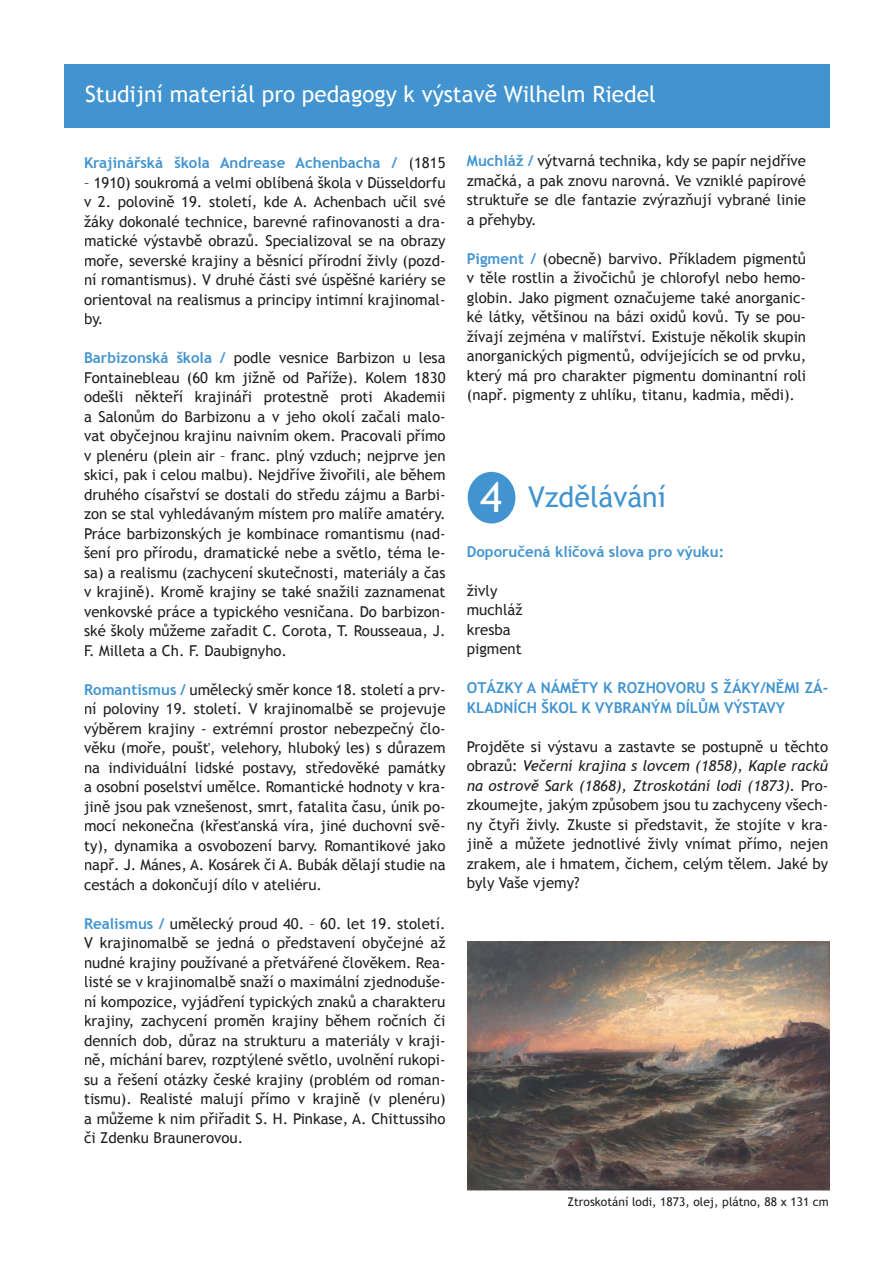
<style>
.page{position:relative;width:893px;height:1263px;background:#fff}
.page>*{position:absolute;margin:0;border:0;box-sizing:border-box;transform-origin:0 0}
.t1{font:28.5px "Trebuchet MS";color:#4194d0}
.t2{font:22.5px "Trebuchet MS";color:#fff}
.t3{font:15px/19.5px "Trebuchet MS";color:#231f20;text-align:justify}
.t4{font:700 15px/19.5px "Trebuchet MS";color:#4194d0}
.t5{font:12px "Trebuchet MS";color:#231f20}
.s1{font-weight:400;color:#231f20}
.s2{font-weight:700;color:#4194d0}
.s3{font-size:42px;color:#fff}
.s4{font-style:italic}
</style>
<div class="page">
<div style="left:64px;top:64px;width:765px;height:64px;background:#4194d0"></div>
<div style="left:468px;top:472px;width:47px;height:51px;background:#4194d0;border-radius:50%"></div>
<img style="left:468px;top:941px;width:361px;height:249px">
<h2 class="t2" style="left:85px;top:81px;width:572px">Studijní materiál pro pedagogy k výstavě Wilhelm Riedel</h2>
<p class="t4" style="left:84px;top:153px;width:363px">Krajinářská škola Andrease Achenbacha / <span class="s1">(1815</span></p>
<p class="t3" style="left:84px;top:173px;width:363px">– 1910) soukromá a velmi oblíbená škola v Düsseldorfu v 2. polovině 19. století, kde A. Achenbach učil své žáky dokonalé technice, barevné rafinovanosti a dra&shy;matické výstavbě obrazů. Specializoval se na obrazy moře, severské krajiny a běsnící přírodní živly (pozd&shy;ní romantismus). V druhé části své úspěšné kariéry se orientoval na realismus a principy intimní krajinomal&shy;by.</p>
<p class="t3" style="left:84px;top:348px;width:363px"><span class="s2">Barbizonská škola /</span> podle vesnice Barbizon u lesa Fontainebleau (60 km jižně od Paříže). Kolem 1830 odešli někteří krajináři protestně proti Akademii a Salonům do Barbizonu a v jeho okolí začali malo&shy;vat obyčejnou krajinu naivním okem. Pracovali přímo v plenéru (plein air – franc. plný vzduch; nejprve jen skici, pak i celou malbu). Nejdříve živořili, ale během druhého císařství se dostali do středu zájmu a Barbi&shy;zon se stal vyhledávaným místem pro malíře amatéry.<br>Práce barbizonských je kombinace romantismu (nad&shy;šení pro přírodu, dramatické nebe a světlo, téma le&shy;sa) a realismu (zachycení skutečnosti, materiály a čas v krajině). Kromě krajiny se také snažili zaznamenat venkovské práce a typického vesničana. Do barbizon&shy;ské školy můžeme zařadit C. Corota, T. Rousseaua, J.<br>F. Milleta a Ch. F. Daubignyho.</p>
<p class="t3" style="left:84px;top:680px;width:363px"><span class="s2">Romantismus /</span> umělecký směr konce 18. století a prv&shy;ní poloviny 19. století. V krajinomalbě se projevuje výběrem krajiny - extrémní prostor nebezpečný člo&shy;věku (moře, poušť, velehory, hluboký les) s důrazem na individuální lidské postavy, středověké památky a osobní poselství umělce. Romantické hodnoty v kra&shy;jině jsou pak vznešenost, smrt, fatalita času, únik po&shy;mocí nekonečna (křesťanská víra, jiné duchovní svě&shy;ty), dynamika a osvobození barvy. Romantikové jako např. J. Mánes, A. Kosárek či A. Bubák dělají studie na cestách a dokončují dílo v ateliéru.</p>
<p class="t3" style="left:84px;top:914px;width:363px"><span class="s2">Realismus /</span> umělecký proud 40. – 60. let 19. století.<br>V krajinomalbě se jedná o představení obyčejné až nudné krajiny používané a přetvářené člověkem. Rea&shy;listé se v krajinomalbě snaží o maximální zjednoduše&shy;ní kompozice, vyjádření typických znaků a charakteru krajiny, zachycení proměn krajiny během ročních či denních dob, důraz na strukturu a materiály v kraji&shy;ně, míchání barev, rozptýlené světlo, uvolnění rukopi&shy;su a řešení otázky české krajiny (problém od roman&shy;tismu). Realisté malují přímo v krajině (v plenéru) a můžeme k nim přiřadit S. H. Pinkase, A. Chittussiho či Zdenku Braunerovou.</p>
<p class="t3" style="left:467px;top:151px;width:341px"><span class="s2">Muchláž /</span> výtvarná technika, kdy se papír nejdříve zmačká, a pak znovu narovná. Ve vzniklé papírové struktuře se dle fantazie zvýrazňují vybrané linie a přehyby.</p>
<p class="t3" style="left:467px;top:249px;width:341px"><span class="s2">Pigment /</span> (obecně) barvivo. Příkladem pigmentů v těle rostlin a živočichů je chlorofyl nebo hemo&shy;globin. Jako pigment označujeme také anorganic&shy;ké látky, většinou na bázi oxidů kovů. Ty se pou&shy;žívají zejména v malířství. Existuje několik skupin anorganických pigmentů, odvíjejících se od prvku, který má pro charakter pigmentu dominantní roli (např. pigmenty z uhlíku, titanu, kadmia, mědi).</p>
<h1 class="t1" style="left:480px;top:480px;width:187px"><span class="s3">4</span> Vzdělávání</h1>
<p class="t4" style="left:467px;top:541px;width:259px">Doporučená klíčová slova pro výuku:</p>
<p class="t3" style="left:467px;top:581px;width:57px;text-align:left">živly muchláž kresba pigment</p>
<p class="t4" style="left:467px;top:678px;width:363px">OTÁZKY A NÁMĚTY K ROZHOVORU S ŽÁKY/NĚMI ZÁ-<br>KLADNÍCH ŠKOL K VYBRANÝM DÍLŮM VÝSTAVY</p>
<p class="t3" style="left:467px;top:737px;width:363px">Projděte si výstavu a zastavte se postupně u těchto obrazů: <span class="s4">Večerní krajina s lovcem (1858), Kaple racků na ostrově Sark (1868), Ztroskotání lodi (1873).</span> Pro&shy;zkoumejte, jakým způsobem jsou tu zachyceny všech&shy;ny čtyři živly. Zkuste si představit, že stojíte v kra&shy;jině a můžete jednotlivé živly vnímat přímo, nejen zrakem, ale i hmatem, čichem, celým tělem. Jaké by byly Vaše vjemy?</p>
<p class="t5" style="left:568px;top:1194px;width:263px">Ztroskotání lodi, 1873, olej, plátno, 88 x 131 cm</p>
</div>
